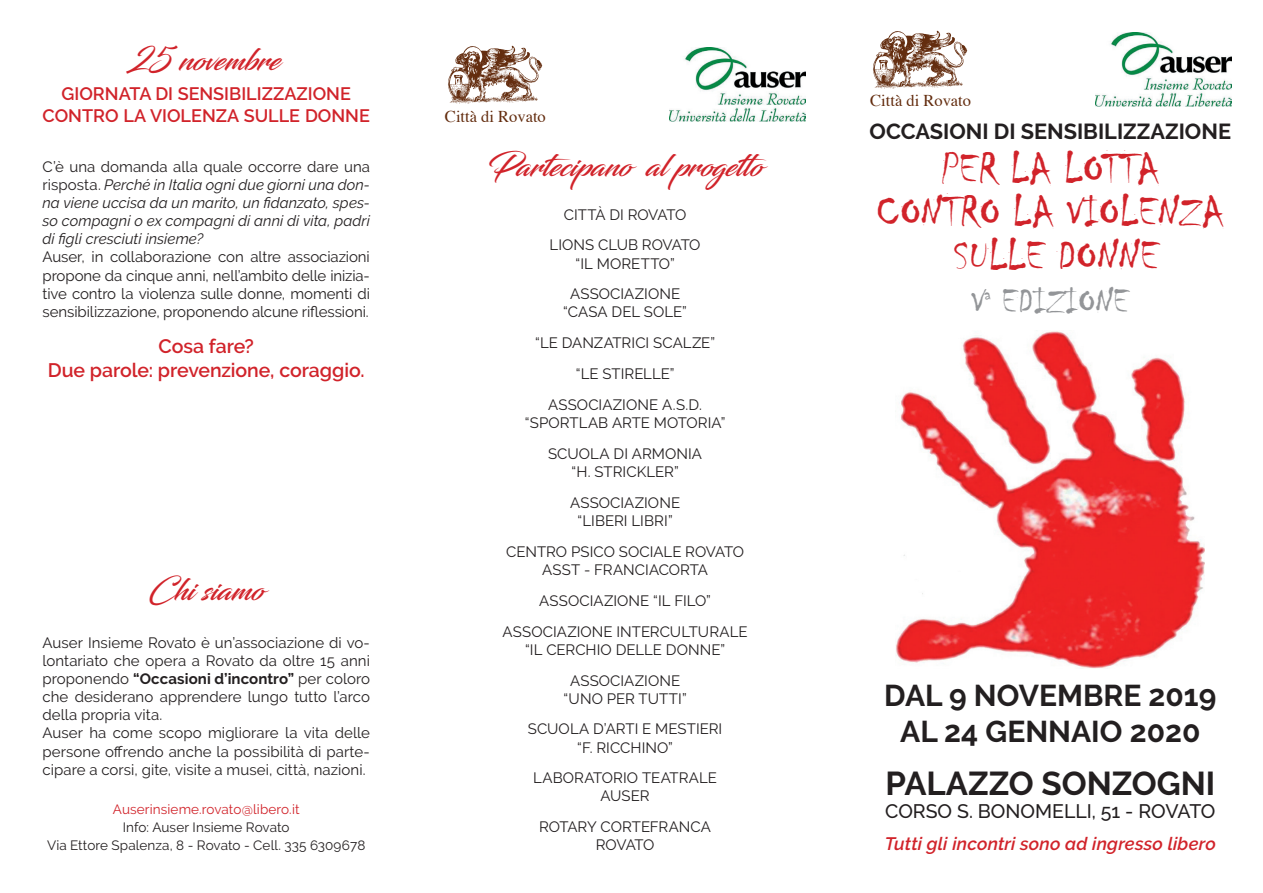
<style>
.page{position:relative;width:1263px;height:893px;background:#fff}
.page>*{position:absolute;margin:0;border:0;box-sizing:border-box;transform-origin:0 0}
.t1{font:45px/43.5px "Chiller Plain";color:#d1232a;text-align:center}
.t2{font:37.5px "Chiller Plain";color:#939598}
.t3{font:700 33px "Raleway";color:#231f20}
.t4{font:30px "Blacksword";color:#d1232a}
.t5{font:700 30px/36px "Raleway";color:#231f20;text-align:center}
.t6{font:700 21.75px "Raleway";color:#231f20}
.t7{font:600 19.5px/23.5px "Raleway";letter-spacing:-.005em;color:#d1232a;text-align:center}
.t8{font:500 19.5px "Raleway";color:#231f20}
.t9{font:600 18px/21.8px "Raleway";color:#d1232a;text-align:center}
.t10{font:italic 600 18px "Raleway";letter-spacing:.01em;color:#d1232a}
.t11{font:16.5px "Times";color:#632c0e}
.t12{font:15px/30.9px "Raleway";letter-spacing:.005em;color:#231f20;text-align:center}
.t13{font:italic 15px/18.1px "Raleway";letter-spacing:.005em;color:#231f20;text-align:justify}
.t14{font:13.5px/18.1px "Raleway";letter-spacing:.01em;color:#231f20;text-align:center}
.t15{font:13.5px "Raleway";letter-spacing:.01em;color:#d1232a}
.s1{font-style:normal}
.s2{font-weight:700}
</style>
<div class="page">
<img style="left:1095px;top:32px;width:136px;height:74px">
<img style="left:670px;top:48px;width:136px;height:74px">
<img style="left:896px;top:331px;width:309px;height:338px">
<img style="left:448px;top:45px;width:95px;height:59px">
<img style="left:873px;top:30px;width:95px;height:59px">
<h3 class="t4" style="left:132px;top:42px;width:150px">25 novembre</h3>
<p class="t9" style="left:43px;top:83px;width:329px">GIORNATA DI SENSIBILIZZAZIONE<br>CONTRO LA VIOLENZA SULLE DONNE</p>
<p class="t13" style="left:43px;top:157px;width:329px"><span class="s1">C’è una domanda alla quale occorre dare una risposta.</span> Perché in Italia ogni due giorni una don&shy;na viene uccisa da un marito, un fidanzato, spes&shy;so compagni o ex compagni di anni di vita, padri di figli cresciuti insieme?</p>
<p class="t12" style="left:43px;top:248px;width:329px;line-height:18.1px;text-align:justify">Auser, in collaborazione con altre associazioni propone da cinque anni, nell’ambito delle inizia&shy;tive contro la violenza sulle donne, momenti di sensibilizzazione, proponendo alcune riflessioni.</p>
<h3 class="t7" style="left:48px;top:334px;width:318px">Cosa fare?<br>Due parole: prevenzione, coraggio.</h3>
<h3 class="t4" style="left:149px;top:572px;width:117px">Chi siamo</h3>
<p class="t12" style="left:43px;top:633px;width:329px;line-height:18.1px;text-align:left">Auser Insieme Rovato è un’associazione di vo&shy;lontariato che opera a Rovato da oltre 15 anni proponendo <span class="s2">“Occasioni d’incontro”</span> per coloro che desiderano apprendere lungo tutto l’arco della propria vita.<br>Auser ha come scopo migliorare la vita delle persone offrendo anche la possibilità di parte&shy;cipare a corsi, gite, visite a musei, città, nazioni.</p>
<p class="t15" style="left:113px;top:802px;width:188px">Auserinsieme.rovato@libero.it</p>
<p class="t14" style="left:47px;top:818px;width:320px">Info: Auser Insieme Rovato<br>Via Ettore Spalenza, 8 - Rovato - Cell. 335 6309678</p>
<p class="t11" style="left:870px;top:85px;width:102px">Città di Rovato</p>
<h3 class="t6" style="left:870px;top:119px;width:363px">OCCASIONI DI SENSIBILIZZAZIONE</h3>
<h1 class="t1" style="left:876px;top:149px;width:349px">PER LA LOTTA<br>CONTRO LA VIOLENZA<br>SULLE DONNE</h1>
<h2 class="t2" style="left:971px;top:281px;width:160px">V<sup>a</sup> EDIZIONE</h2>
<p class="t11" style="left:445px;top:101px;width:102px">Città di Rovato</p>
<h3 class="t4" style="left:488px;top:148px;width:281px">Partecipano al progetto</h3>
<p class="t12" style="left:550px;top:199px;width:152px">CITTÀ DI ROVATO<br>LIONS CLUB ROVATO</p>
<p class="t12" style="left:570px;top:248px;width:112px">“IL MORETTO”<br>ASSOCIAZIONE</p>
<p class="t12" style="left:535px;top:297px;width:181px">“CASA DEL SOLE”<br>“LE DANZATRICI SCALZE” “LE STIRELLE”<br>ASSOCIAZIONE A.S.D.</p>
<p class="t12" style="left:525px;top:407px;width:202px">“SPORTLAB ARTE MOTORIA”<br>SCUOLA DI ARMONIA</p>
<p class="t12" style="left:570px;top:456px;width:112px;text-align:left">“H. STRICKLER”<br>ASSOCIAZIONE</p>
<p class="t12" style="left:506px;top:505px;width:239px">“LIBERI LIBRI”<br>CENTRO PSICO SOCIALE ROVATO</p>
<p class="t12" style="left:503px;top:554px;width:246px">ASST - FRANCIACORTA<br>ASSOCIAZIONE “IL FILO”<br>ASSOCIAZIONE INTERCULTURALE</p>
<p class="t12" style="left:525px;top:634px;width:202px">“IL CERCHIO DELLE DONNE”<br>ASSOCIAZIONE</p>
<p class="t12" style="left:528px;top:683px;width:196px">“UNO PER TUTTI”<br>SCUOLA D’ARTI E MESTIERI</p>
<p class="t12" style="left:533px;top:732px;width:185px">“F. RICCHINO”<br>LABORATORIO TEATRALE</p>
<p class="t12" style="left:539px;top:781px;width:173px">AUSER<br>ROTARY CORTEFRANCA</p>
<p class="t12" style="left:596px;top:830px;width:60px">ROVATO</p>
<p class="t10" style="left:885px;top:834px;width:332px">Tutti gli incontri sono ad ingresso libero</p>
<h3 class="t5" style="left:884px;top:678px;width:334px">DAL 9 NOVEMBRE 2019<br>AL 24 GENNAIO 2020</h3>
<h3 class="t3" style="left:885px;top:764px;width:332px">PALAZZO SONZOGNI</h3>
<h3 class="t8" style="left:885px;top:800px;width:332px">CORSO S. BONOMELLI, 51 - ROVATO</h3>
</div>
